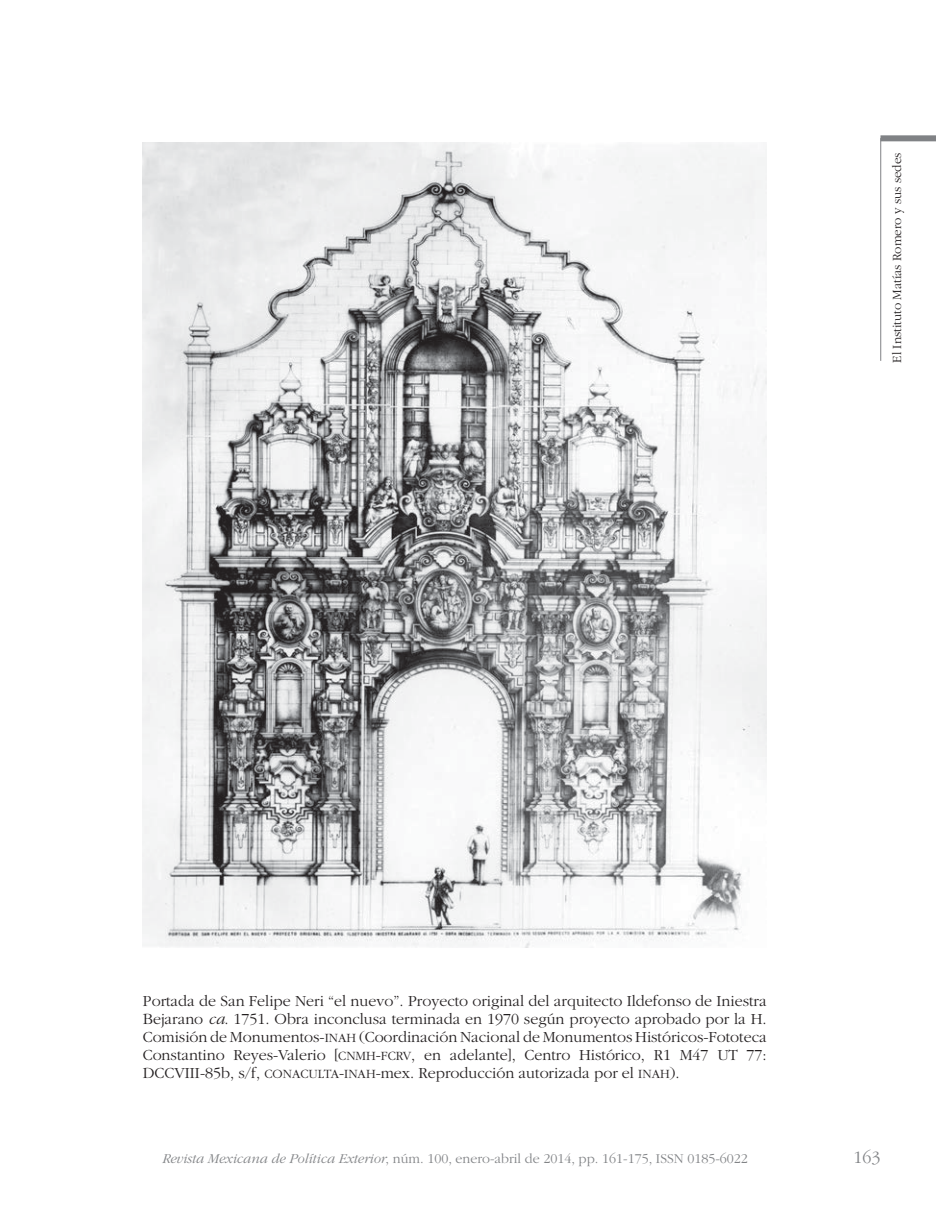
<style>
.page{position:relative;width:936px;height:1219px;background:#fff}
.page>*{position:absolute;margin:0;border:0;box-sizing:border-box;transform-origin:0 0}
.t1{font:300 18px "Garamond";color:#808285}
.t2{font:300 16px/18px "Garamond";color:#231f20;text-align:justify}
.t3{font:300 14px "Garamond";color:#808285}
.t4{font:300 13px "Garamond";color:#231f20}
.s1{font-style:italic}
.s2{font-family:"Garamond Light SC820";font-weight:400;font-size:13.2px}
.s3{font-family:"Garamond Light SC820";font-weight:400}
</style>
<div class="page">
<svg style="left:880px;top:141px;width:55px;height:220px"></svg>
<div style="left:880px;top:135px;width:55px;height:6px;background:#808285"></div>
<img style="left:143px;top:143px;width:623px;height:805px">
<p class="t4" style="left:889px;top:363px;width:212px;rotate:-90deg">El Instituto Matías Romero y sus sedes</p>
<p class="t2" style="left:143px;top:992px;width:625px">Portada de San Felipe Neri “el nuevo”. Proyecto original del arquitecto Ildefonso de Iniestra Bejarano <span class="s1">ca</span>. 1751. Obra inconclusa terminada en 1970 según proyecto aprobado por la H.<br>Comisión de Monumentos-<span class="s2">INAH</span> (Coordinación Nacional de Monumentos Históricos-Fototeca Constantino Reyes-Valerio [<span class="s2">CNMH</span>-<span class="s2">FCRV</span>, en adelante], Centro Histórico, R1 M47 UT 77:<br>DCC</p>
<p class="t2" style="left:174px;top:1064px;width:506px">VIII-85b, s/f, <span class="s2">CONACULTA</span>-<span class="s2">INAH</span>-mex. Reproducción autorizada por el <span class="s2">INAH</span>).</p>
<p class="t3" style="left:162px;top:1151px;width:587px"><span class="s1">Revista Mexicana de Política Exterior</span>, núm. 100, enero-abril de 2014, pp. 161-175, <span class="s3">ISSN 0185-6022</span></p>
<p class="t1" style="left:853px;top:1148px;width:28px">163</p>
</div>
